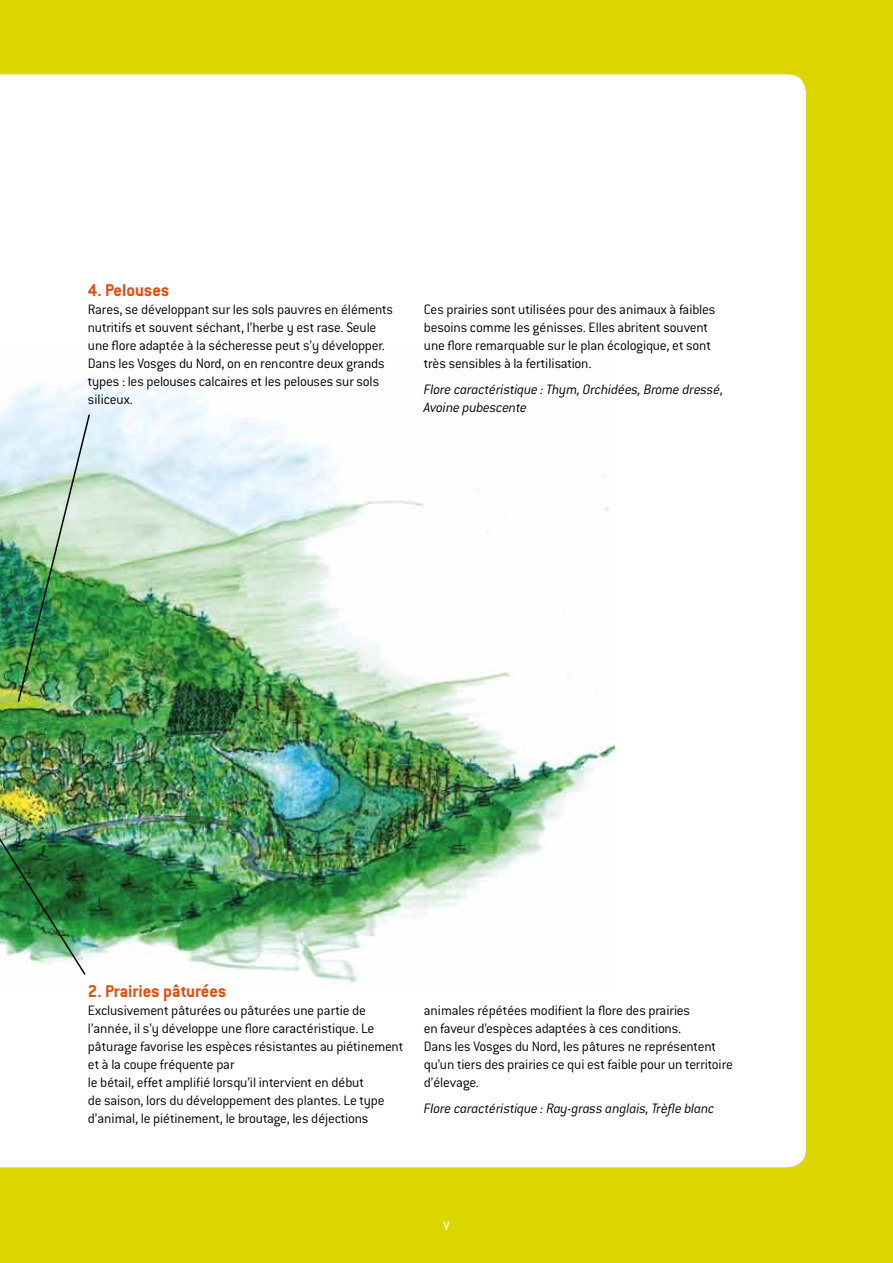
<style>
.page{position:relative;width:893px;height:1263px;background:#ddd500}
.page>*{position:absolute;margin:0;border:0;box-sizing:border-box;transform-origin:0 0}
.t1{font:700 18.75px "Conduit ITC";color:#e14e12}
.t2{font:300 15px/18px "Conduit ITC";letter-spacing:-.01em;color:#000}
.t3{font:italic 300 15px/18px "Conduit ITC";letter-spacing:-.015em;color:#000}
.t4{font:500 13.5px "Conduit ITC";color:#fff}
</style>
<div class="page">
<div style="left:0;top:74px;width:806px;height:1093px;background:#fff"></div>
<img style="left:0;top:349px;width:615px;height:641px">
<img style="left:17px;top:413px;width:74px;height:290px">
<img style="left:0;top:819px;width:87px;height:157px">
<p class="t1" style="left:88px;top:279px;width:83px">4. Pelouses</p>
<p class="t2" style="left:88px;top:300px;width:307px">Rares, se développant sur les sols pauvres en éléments nutritifs et souvent séchant, l’herbe y est rase. Seule une flore adaptée à la sécheresse peut s’y développer.<br>Dans les Vosges du Nord, on en rencontre deux grands types : les pelouses calcaires et les pelouses sur sols siliceux.</p>
<p class="t2" style="left:424px;top:300px;width:293px">Ces prairies sont utilisées pour des animaux à faibles besoins comme les génisses. Elles abritent souvent une flore remarquable sur le plan écologique, et sont très sensibles à la fertilisation.</p>
<p class="t3" style="left:424px;top:380px;width:301px">Flore caractéristique : Thym, Orchidées, Brome dressé,<br>Avoine pubescente</p>
<p class="t1" style="left:88px;top:980px;width:140px">2. Prairies pâturées</p>
<p class="t2" style="left:88px;top:1002px;width:317px">Exclusivement pâturées ou pâturées une partie de l’année, il s’y développe une flore caractéristique. Le pâturage favorise les espèces résistantes au piétinement et à la coupe fréquente par<br>le bétail, effet amplifié lorsqu’il intervient en début<br>de saison, lors du développement des plantes. Le type d’animal, le piétinement, le broutage, les déjections</p>
<p class="t2" style="left:424px;top:1001px;width:311px">animales répétées modifient la flore des prairies<br>en faveur d’espèces adaptées à ces conditions.<br>Dans les Vosges du Nord, les pâtures ne représentent qu’un tiers des prairies ce qui est faible pour un territoire d’élevage.</p>
<p class="t3" style="left:424px;top:1099px;width:292px">Flore caractéristique : Ray-grass anglais, Trèfle blanc</p>
<p class="t4" style="left:443px;top:1218px;width:8px">V</p>
</div>
